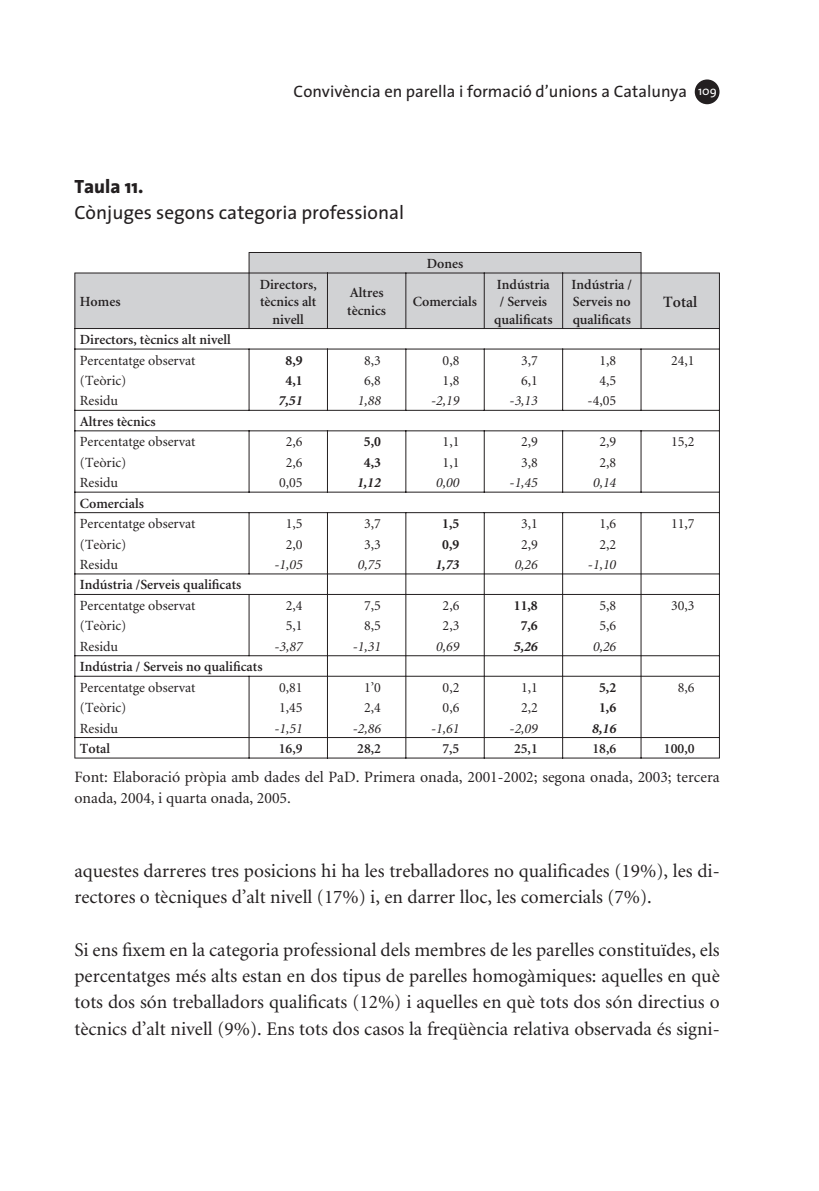
<style>
.page{position:relative;width:819px;height:1191px;background:#fff}
.page>*{position:absolute;margin:0;border:0;box-sizing:border-box;transform-origin:0 0}
.t1{font:19.25px/26.2px "Minion";color:#231f20}
.t2{font:19.25px "The Sans Plain";color:#231f20}
.t3{font:19.25px "The Sans Extra Bold Plain";color:#231f20}
.t4{font:16.62px "The Sans Plain";color:#231f20}
.t5{font:15.75px/21px "Minion";color:#231f20}
.t6{font:600 15.75px "Minion";color:#231f20}
.t7{font:14px "Minion";color:#231f20}
.t8{font:600 14px/17.5px "Minion";color:#231f20;text-align:center}
.t9{font:italic 14px "Minion";color:#231f20}
.t10{font:700 14px "Minion";color:#231f20}
.t11{font:italic 700 14px "Minion";color:#231f20}
.s1{font-size:12.25px;color:#fff}
</style>
<div class="page">
<div style="left:694px;top:79px;width:25px;height:25px;background:#231f20;border-radius:50%"></div>
<svg style="left:74px;top:252px;width:646px;height:507px"></svg>
<p class="t4" style="left:293px;top:77px;width:424px">Convivència en parella i formació d’unions a Catalunya <span class="s1">109</span></p>
<p class="t3" style="left:74px;top:170px;width:70px">Taula 11.</p>
<p class="t2" style="left:74px;top:196px;width:331px">Cònjuges segons categoria professional</p>
<p class="t8" style="left:427px;top:255px;width:38px">Dones</p>
<p class="t8" style="left:80px;top:293px;width:42px">Homes</p>
<p class="t8" style="left:260px;top:276px;width:58px">Directors, tècnics alt nivell</p>
<p class="t8" style="left:347px;top:284px;width:40px;text-align:left">Altres tècnics</p>
<p class="t8" style="left:413px;top:293px;width:66px">Comercials</p>
<p class="t8" style="left:494px;top:276px;width:60px">Indústria / Serveis qualificats</p>
<p class="t8" style="left:571px;top:276px;width:62px;text-align:justify">Indústria / Serveis no qualificats</p>
<p class="t6" style="left:663px;top:294px;width:36px">Total</p>
<p class="t8" style="left:80px;top:331px;width:153px">Directors, tècnics alt nivell</p>
<p class="t7" style="left:80px;top:353px;width:117px">Percentatge observat</p>
<p class="t10" style="left:285px;top:353px;width:19px">8,9</p>
<p class="t7" style="left:364px;top:353px;width:18px">8,3</p>
<p class="t7" style="left:442px;top:353px;width:18px">0,8</p>
<p class="t7" style="left:521px;top:353px;width:18px">3,7</p>
<p class="t7" style="left:599px;top:353px;width:18px">1,8</p>
<p class="t7" style="left:671px;top:353px;width:25px">24,1</p>
<p class="t7" style="left:80px;top:373px;width:48px">(Teòric)</p>
<p class="t10" style="left:285px;top:373px;width:19px">4,1</p>
<p class="t7" style="left:364px;top:373px;width:18px">6,8</p>
<p class="t7" style="left:442px;top:373px;width:18px">1,8</p>
<p class="t7" style="left:521px;top:373px;width:18px">6,1</p>
<p class="t7" style="left:599px;top:373px;width:18px">4,5</p>
<p class="t7" style="left:80px;top:394px;width:40px">Residu</p>
<p class="t11" style="left:278px;top:394px;width:26px">7,51</p>
<p class="t9" style="left:358px;top:394px;width:25px">1,88</p>
<p class="t9" style="left:431px;top:394px;width:30px">-2,19</p>
<p class="t9" style="left:509px;top:394px;width:30px">-3,13</p>
<p class="t7" style="left:587px;top:394px;width:30px">-4,05</p>
<p class="t8" style="left:80px;top:413px;width:77px">Altres tècnics</p>
<p class="t7" style="left:80px;top:435px;width:117px">Percentatge observat</p>
<p class="t7" style="left:286px;top:435px;width:18px">2,6</p>
<p class="t10" style="left:364px;top:435px;width:19px">5,0</p>
<p class="t7" style="left:442px;top:435px;width:18px">1,1</p>
<p class="t7" style="left:521px;top:435px;width:18px">2,9</p>
<p class="t7" style="left:599px;top:435px;width:18px">2,9</p>
<p class="t7" style="left:671px;top:435px;width:25px">15,2</p>
<p class="t7" style="left:80px;top:455px;width:48px">(Teòric)</p>
<p class="t7" style="left:286px;top:455px;width:18px">2,6</p>
<p class="t10" style="left:364px;top:455px;width:19px">4,3</p>
<p class="t7" style="left:442px;top:455px;width:18px">1,1</p>
<p class="t7" style="left:521px;top:455px;width:18px">3,8</p>
<p class="t7" style="left:599px;top:455px;width:18px">2,8</p>
<p class="t7" style="left:80px;top:476px;width:40px">Residu</p>
<p class="t7" style="left:279px;top:476px;width:25px">0,05</p>
<p class="t11" style="left:357px;top:475px;width:26px">1,12</p>
<p class="t9" style="left:436px;top:476px;width:25px">0,00</p>
<p class="t9" style="left:509px;top:476px;width:30px">-1,45</p>
<p class="t9" style="left:593px;top:476px;width:25px">0,14</p>
<p class="t8" style="left:80px;top:495px;width:66px">Comercials</p>
<p class="t7" style="left:80px;top:517px;width:117px">Percentatge observat</p>
<p class="t7" style="left:286px;top:517px;width:18px">1,5</p>
<p class="t7" style="left:364px;top:517px;width:18px">3,7</p>
<p class="t10" style="left:442px;top:516px;width:19px">1,5</p>
<p class="t7" style="left:521px;top:517px;width:18px">3,1</p>
<p class="t7" style="left:599px;top:517px;width:18px">1,6</p>
<p class="t7" style="left:671px;top:517px;width:25px">11,7</p>
<p class="t7" style="left:80px;top:537px;width:48px">(Teòric)</p>
<p class="t7" style="left:286px;top:537px;width:18px">2,0</p>
<p class="t7" style="left:364px;top:537px;width:18px">3,3</p>
<p class="t10" style="left:442px;top:537px;width:19px">0,9</p>
<p class="t7" style="left:521px;top:537px;width:18px">2,9</p>
<p class="t7" style="left:599px;top:537px;width:18px">2,2</p>
<p class="t7" style="left:80px;top:557px;width:40px">Residu</p>
<p class="t9" style="left:274px;top:557px;width:30px">-1,05</p>
<p class="t9" style="left:358px;top:557px;width:25px">0,75</p>
<p class="t11" style="left:435px;top:557px;width:26px">1,73</p>
<p class="t9" style="left:514px;top:557px;width:25px">0,26</p>
<p class="t9" style="left:588px;top:557px;width:30px">-1,10</p>
<p class="t8" style="left:80px;top:576px;width:163px">Indústria /Serveis qualificats</p>
<p class="t7" style="left:80px;top:598px;width:117px">Percentatge observat</p>
<p class="t7" style="left:286px;top:598px;width:18px">2,4</p>
<p class="t7" style="left:364px;top:598px;width:18px">7,5</p>
<p class="t7" style="left:442px;top:598px;width:18px">2,6</p>
<p class="t10" style="left:513px;top:598px;width:26px">11,8</p>
<p class="t7" style="left:599px;top:598px;width:18px">5,8</p>
<p class="t7" style="left:671px;top:598px;width:25px">30,3</p>
<p class="t7" style="left:80px;top:619px;width:48px">(Teòric)</p>
<p class="t7" style="left:286px;top:619px;width:18px">5,1</p>
<p class="t7" style="left:364px;top:619px;width:18px">8,5</p>
<p class="t7" style="left:442px;top:619px;width:18px">2,3</p>
<p class="t10" style="left:520px;top:618px;width:19px">7,6</p>
<p class="t7" style="left:599px;top:619px;width:18px">5,6</p>
<p class="t7" style="left:80px;top:639px;width:40px">Residu</p>
<p class="t9" style="left:274px;top:639px;width:30px">-3,87</p>
<p class="t9" style="left:353px;top:639px;width:30px">-1,31</p>
<p class="t9" style="left:436px;top:639px;width:25px">0,69</p>
<p class="t11" style="left:513px;top:639px;width:26px">5,26</p>
<p class="t9" style="left:593px;top:639px;width:25px">0,26</p>
<p class="t8" style="left:80px;top:658px;width:184px">Indústria / Serveis no qualificats</p>
<p class="t7" style="left:80px;top:680px;width:117px">Percentatge observat</p>
<p class="t7" style="left:279px;top:680px;width:25px">0,81</p>
<p class="t7" style="left:364px;top:680px;width:18px">1’0</p>
<p class="t7" style="left:442px;top:680px;width:18px">0,2</p>
<p class="t7" style="left:521px;top:680px;width:18px">1,1</p>
<p class="t10" style="left:599px;top:680px;width:19px">5,2</p>
<p class="t7" style="left:677px;top:680px;width:18px">8,6</p>
<p class="t7" style="left:80px;top:701px;width:48px">(Teòric)</p>
<p class="t7" style="left:279px;top:701px;width:25px">1,45</p>
<p class="t7" style="left:364px;top:701px;width:18px">2,4</p>
<p class="t7" style="left:442px;top:701px;width:18px">0,6</p>
<p class="t7" style="left:521px;top:701px;width:18px">2,2</p>
<p class="t10" style="left:599px;top:700px;width:19px">1,6</p>
<p class="t7" style="left:80px;top:721px;width:40px">Residu</p>
<p class="t9" style="left:274px;top:721px;width:30px">-1,51</p>
<p class="t9" style="left:353px;top:721px;width:30px">-2,86</p>
<p class="t9" style="left:431px;top:721px;width:30px">-1,61</p>
<p class="t9" style="left:509px;top:721px;width:30px">-2,09</p>
<p class="t11" style="left:592px;top:721px;width:26px">8,16</p>
<p class="t8" style="left:80px;top:740px;width:32px">Total</p>
<p class="t8" style="left:279px;top:740px;width:25px">16,9</p>
<p class="t8" style="left:357px;top:740px;width:25px">28,2</p>
<p class="t8" style="left:442px;top:740px;width:18px">7,5</p>
<p class="t8" style="left:514px;top:740px;width:25px">25,1</p>
<p class="t8" style="left:592px;top:740px;width:25px">18,6</p>
<p class="t8" style="left:664px;top:740px;width:32px">100,0</p>
<p class="t5" style="left:74px;top:767px;width:646px">Font: Elaboració pròpia amb dades del PaD. Primera onada, 2001-2002; segona onada, 2003; tercera onada, 2004, i quarta onada, 2005.</p>
<p class="t1" style="left:74px;top:858px;width:646px">aquestes darreres tres posicions hi ha les treballadores no qualificades (19%), les di&shy;rectores o tècniques d’alt nivell (17%) i, en darrer lloc, les comercials (7%).</p>
<p class="t1" style="left:74px;top:937px;width:646px;text-align:justify">Si ens fixem en la categoria professional dels membres de les parelles constituïdes, els percentatges més alts estan en dos tipus de parelles homogàmiques: aquelles en què tots dos són treballadors qualificats (12%) i aquelles en què tots dos són directius o tècnics d’alt nivell (9%). Ens tots dos casos la freqüència relativa observada és signi-</p>
</div>
